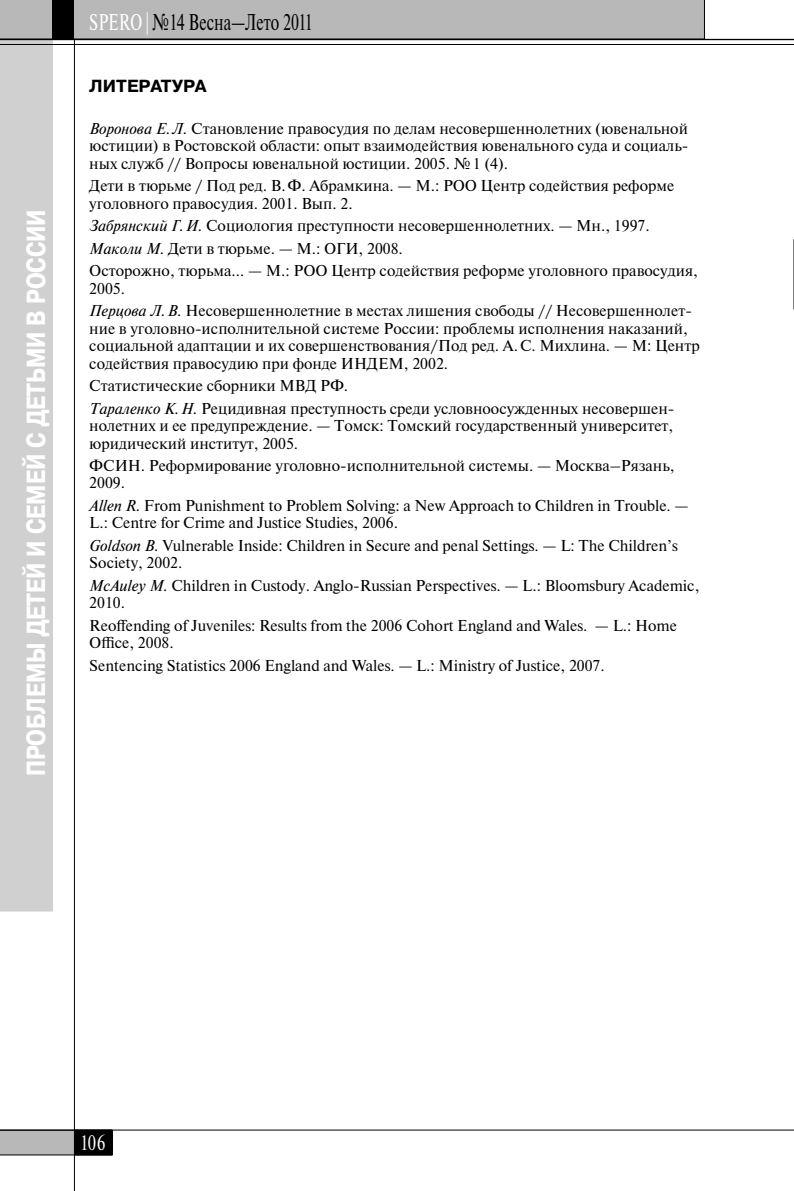
<style>
.page{position:relative;width:794px;height:1191px;background:#fff}
.page>*{position:absolute;margin:0;border:0;box-sizing:border-box;transform-origin:0 0}
.t1{font:700 26.25px "Pragmatica Cond C";color:#fff}
.t2{font:22.75px "Newton";color:#000;scale:.7 1}
.t3{font:21px "Newton";color:#fff;scale:.8 1}
.t4{font:700 17.5px "Pragmatica C";color:#000}
.t5{font:15.75px/17.5px "Newton";color:#000}
.s1{color:#fff}
.s2{font-style:italic}
</style>
<div class="page">
<div style="left:0;top:40px;width:52px;height:871px;background:#d0d0d0"></div>
<svg style="left:0;top:1130px;width:74px;height:25px"></svg>
<div style="left:75px;top:1130px;width:37px;height:25px;background:#000"></div>
<hr style="left:74px;top:0;width:1px;height:1191px;background:#000">
<hr style="left:0;top:1129px;width:794px;height:1px;background:#000">
<div style="left:0;top:0;width:704px;height:39px;background:#b8b8b8"></div>
<div style="left:52px;top:0;width:22px;height:39px;background:#000"></div>
<hr style="left:0;top:39px;width:794px;height:1px;background:#000">
<hr style="left:0;top:44px;width:794px;height:1px;background:#000">
<h1 class="t1" style="left:26px;top:776px;width:569px;rotate:-90deg">ПРОБЛЕМЫ ДЕТЕЙ И СЕМЕЙ С ДЕТЬМИ В РОССИИ</h1>
<h2 class="t2" style="left:89px;top:14px;width:321px"><span class="s1">SPERO |</span> №14 Весна—Лето 2011</h2>
<p class="t4" style="left:89px;top:79px;width:119px">ЛИТЕРАТУРА</p>
<p class="t5" style="left:89px;top:121px;width:600px;text-align:justify"><span class="s2">Воронова Е. Л.</span> Становление правосудия по делам несовершеннолетних (ювенальной юстиции) в Ростовской области: опыт взаимодействия ювенального суда и социаль&shy;ных служб // Вопросы ювенальной юстиции. 2005. № 1 (4).</p>
<p class="t5" style="left:89px;top:179px;width:586px">Дети в тюрьме / Под ред. В. Ф. Абрамкина. — М.: РОО Центр содействия реформе уголовного правосудия. 2001. Вып. 2.</p>
<p class="t5" style="left:89px;top:216px;width:610px;line-height:22.4px"><span class="s2">Забрянский Г. И.</span> Социология преступности несовершеннолетних. — Мн., 1997.<br><span class="s2">Маколи М.</span> Дети в тюрьме. — М.: ОГИ, 2008.<br>Осторожно, тюрьма… — М.: РОО Центр содействия реформе уголовного правосудия,</p>
<p class="t5" style="left:89px;top:279px;width:604px;line-height:22.4px">2005.<br><span class="s2">Перцова Л. В.</span> Несовершеннолетние в местах лишения свободы // Несовершеннолет-</p>
<p class="t5" style="left:89px;top:321px;width:612px">ние в уголовно-исполнительной системе России: проблемы исполнения наказаний, социальной адаптации и их совершенствования / Под ред. А. С. Михлина. — М: Центр содействия правосудию при фонде ИНДЕМ, 2002.</p>
<p class="t5" style="left:89px;top:376px;width:586px;line-height:22.4px">Статистические сборники МВД РФ.<br><span class="s2">Тараленко К. Н.</span> Рецидивная преступность среди условноосужденных несовершен-</p>
<p class="t5" style="left:89px;top:418px;width:585px">нолетних и ее предупреждение. — Томск: Томский государственный университет, юридический институт, 2005.</p>
<p class="t5" style="left:89px;top:458px;width:587px">ФСИН. Реформирование уголовно-исполнительной системы. — Москва–Рязань,<br>2009.</p>
<p class="t5" style="left:89px;top:498px;width:601px"><span class="s2">Allen R.</span> From Punishment to Problem Solving: a New Approach to Children in Trouble. —<br>L.: Centre for Crime and Justice Studies, 2006.</p>
<p class="t5" style="left:89px;top:538px;width:590px"><span class="s2">Goldson B.</span> Vulnerable Inside: Children in Secure and penal Settings. — L: The Children’s<br>Society, 2002.</p>
<p class="t5" style="left:89px;top:578px;width:612px"><span class="s2">McAuley M.</span> Children in Custody. Anglo-Russian Perspectives. — L.: Bloomsbury Academic,<br>2010.</p>
<p class="t5" style="left:89px;top:618px;width:589px">Reoffending of Juveniles: Results from the 2006 Cohort England and Wales. — L.: Home<br>Office, 2008.</p>
<p class="t5" style="left:89px;top:658px;width:517px">Sentencing Statistics 2006 England and Wales. — L.: Ministry of Justice, 2007.</p>
<h3 class="t3" style="left:80px;top:1134px;width:33px">106</h3>
</div>
